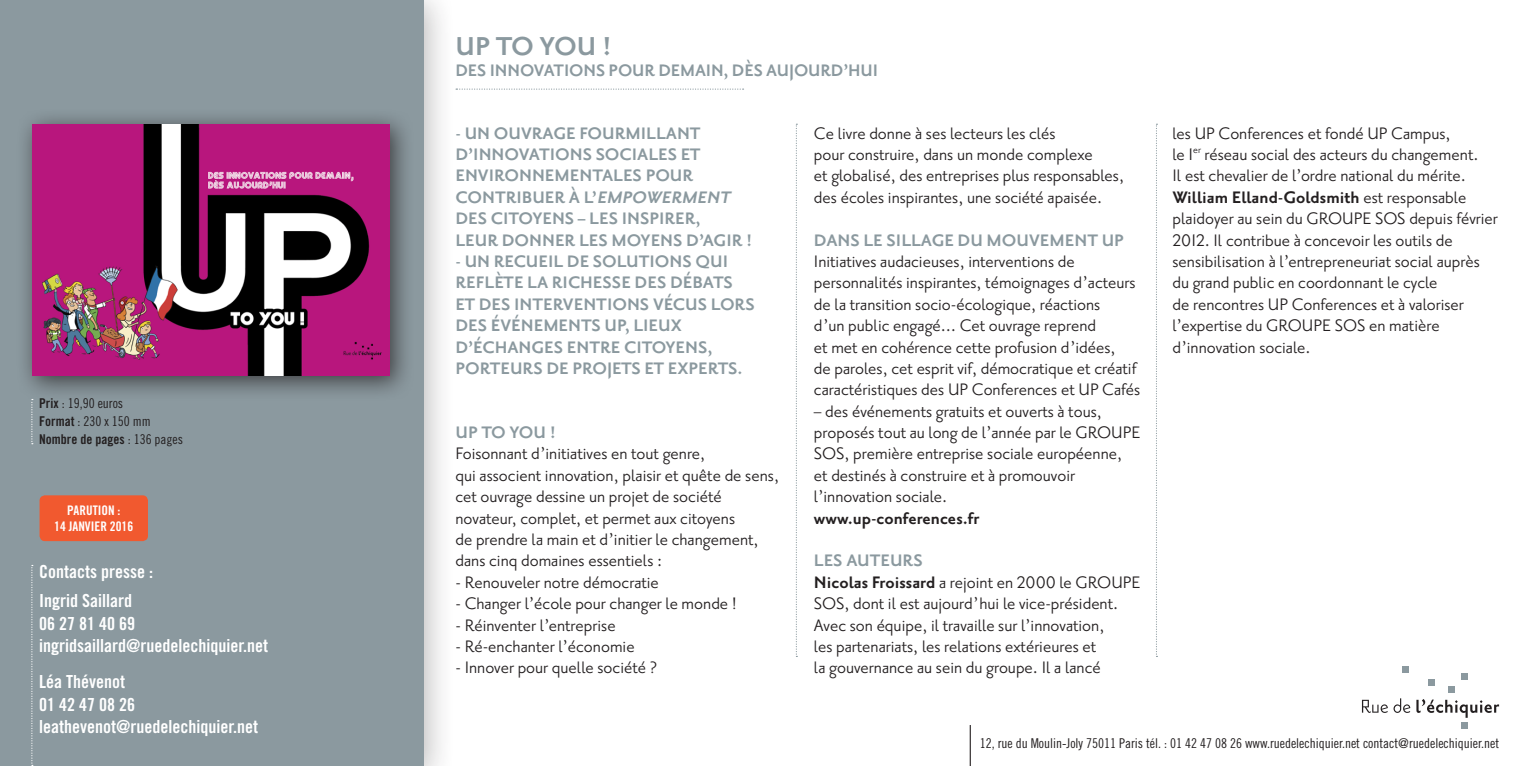
<style>
.page{position:relative;width:1531px;height:766px;background:#fff}
.page>*{position:absolute;margin:0;border:0;box-sizing:border-box;transform-origin:0 0}
._00_Titre-Auteur_pro{font:700 31.5px "Priori San";letter-spacing:-.02em;color:#8b999f}
._04_Texte_courant{font:20.25px/21.4px "Priori San";color:#231f20}
._03_Petit_Titre{font:700 20.25px/21.4px "Priori San";color:#8b999f}
._04_Texte_courant-2{font:700 20.25px "Priori San";color:#8b999f}
._00_Titre-Auteur_pro-2{font:700 20.25px "Priori San";letter-spacing:-.005em;color:#8b999f}
._04_Texte_courant-3{font:700 20.25px "Priori San";color:#231f20}
._01_Infos_pratiques{font:18px "Trade Gothic Bold Cond Twenty";color:#fff}
._01_Infos_pratiques-2{font:13.5px "Trade Gothic Cond Eighteen";color:#231f20}
._01_Infos_pratiques-3{font:13.5px "Trade Gothic Bold Cond Twenty";color:#231f20}
._01_Infos_pratiques-4{font:13.28px "Trade Gothic Bold Cond Twenty";color:#fff}
.s1{font-family:"Trade Gothic Bold Cond Twenty"}
.s2{font-family:"Trade Gothic Cond Eighteen"}
.s3{font-style:italic}
.s4{font-weight:700}
</style>
<div class="page">
<div style="left:0;top:0;width:456px;height:765px;background:#231f20;opacity:.3"></div>
<div style="left:0;top:0;width:423px;height:765px;background:#8b999f"></div>
<svg style="left:1362px;top:698px;width:48px;height:14px"></svg>
<svg style="left:1402px;top:666px;width:6px;height:6px"></svg>
<div style="left:1428px;top:679px;width:7px;height:6px;background:#8b999f"></div>
<div style="left:1461px;top:672px;width:6px;height:7px;background:#8b999f"></div>
<div style="left:1448px;top:685px;width:6px;height:7px;background:#8b999f"></div>
<svg style="left:1416px;top:699px;width:83px;height:29px"></svg>
<hr style="left:970px;top:724px;width:1px;height:41px;background:#231f20">
<svg style="left:796px;top:124px;width:1px;height:532px"></svg>
<svg style="left:1156px;top:124px;width:1px;height:531px"></svg>
<svg style="left:456px;top:88px;width:287px;height:2px"></svg>
<div style="left:15px;top:107px;width:400px;height:294px;background:#231f20;opacity:.75"></div>
<img style="left:32px;top:124px;width:358px;height:252px">
<div style="left:40px;top:495px;width:108px;height:46px;background:#f1592f;border-radius:5px"></div>
<svg style="left:31px;top:399px;width:2px;height:45px"></svg>
<svg style="left:31px;top:565px;width:2px;height:200px"></svg>
<p class="_01_Infos_pratiques-2" style="left:39px;top:394px;width:85px"><span class="s1">Prix</span> : 19,90 euros</p>
<p class="_01_Infos_pratiques-2" style="left:39px;top:412px;width:113px"><span class="s1">Format</span> : 230 x 150 mm</p>
<p class="_01_Infos_pratiques-3" style="left:39px;top:430px;width:145px">Nombre de pages <span class="s2">: 136 pages</span></p>
<p class="_01_Infos_pratiques-4" style="left:67px;top:502px;width:55px">PARUTION :</p>
<p class="_01_Infos_pratiques-4" style="left:54px;top:518px;width:81px">14 JANVIER 2016</p>
<p class="_01_Infos_pratiques" style="left:39px;top:560px;width:115px">Contacts presse :</p>
<p class="_01_Infos_pratiques" style="left:39px;top:589px;width:94px">Ingrid Saillard</p>
<p class="_01_Infos_pratiques" style="left:39px;top:612px;width:97px">06 27 81 40 69</p>
<p class="_01_Infos_pratiques" style="left:39px;top:634px;width:230px">ingridsaillard@ruedelechiquier.net</p>
<p class="_01_Infos_pratiques" style="left:39px;top:670px;width:87px">Léa Thévenot</p>
<p class="_01_Infos_pratiques" style="left:39px;top:693px;width:97px">01 42 47 08 26</p>
<p class="_01_Infos_pratiques" style="left:39px;top:715px;width:220px">leathevenot@ruedelechiquier.net</p>
<p class="_00_Titre-Auteur_pro" style="left:455px;top:30px;width:158px">UP TO YOU !</p>
<p class="_00_Titre-Auteur_pro-2" style="left:455px;top:60px;width:424px">DES INNOVATIONS POUR DEMAIN, DÈS AUJOURD’HUI</p>
<p class="_03_Petit_Titre" style="left:455px;top:122px;width:247px">- UN OUVRAGE FOURMILLANT</p>
<p class="_03_Petit_Titre" style="left:455px;top:144px;width:247px">D’INNOVATIONS SOCIALES ET</p>
<p class="_03_Petit_Titre" style="left:455px;top:165px;width:239px">ENVIRONNEMENTALES POUR</p>
<p class="_03_Petit_Titre" style="left:455px;top:186px;width:280px">CONTRIBUER À L’<span class="s3">EMPOWERMENT</span></p>
<p class="_03_Petit_Titre" style="left:455px;top:208px;width:247px">DES CITOYENS – LES INSPIRER,</p>
<p class="_03_Petit_Titre" style="left:455px;top:229px;width:298px">LEUR DONNER LES MOYENS D’AGIR !</p>
<p class="_03_Petit_Titre" style="left:455px;top:251px;width:274px">- UN RECUEIL DE SOLUTIONS QUI</p>
<p class="_03_Petit_Titre" style="left:455px;top:272px;width:279px">REFLÈTE LA RICHESSE DES DÉBATS</p>
<p class="_03_Petit_Titre" style="left:455px;top:293px;width:301px">ET DES INTERVENTIONS VÉCUS LORS</p>
<p class="_03_Petit_Titre" style="left:455px;top:315px;width:259px">DES ÉVÉNEMENTS UP, LIEUX<br>D’ÉCHANGES ENTRE CITOYENS,</p>
<p class="_03_Petit_Titre" style="left:455px;top:357px;width:289px">PORTEURS DE PROJETS ET EXPERTS.</p>
<p class="_04_Texte_courant-2" style="left:455px;top:421px;width:102px">UP TO YOU !</p>
<p class="_04_Texte_courant" style="left:455px;top:443px;width:251px">Foisonnant d’initiatives en tout genre,</p>
<p class="_04_Texte_courant" style="left:455px;top:464px;width:325px">qui associent innovation, plaisir et quête de sens, cet ouvrage dessine un projet de société</p>
<p class="_04_Texte_courant" style="left:455px;top:507px;width:281px">novateur, complet, et permet aux citoyens</p>
<p class="_04_Texte_courant" style="left:455px;top:528px;width:305px">de prendre la main et d’initier le changement, dans cinq domaines essentiels :</p>
<p class="_04_Texte_courant" style="left:455px;top:571px;width:205px">- Renouveler notre démocratie</p>
<p class="_04_Texte_courant" style="left:455px;top:593px;width:283px">- Changer l’école pour changer le monde !</p>
<p class="_04_Texte_courant" style="left:455px;top:614px;width:162px">- Réinventer l’entreprise</p>
<p class="_04_Texte_courant" style="left:455px;top:635px;width:181px">- Ré-enchanter l’économie</p>
<p class="_04_Texte_courant" style="left:455px;top:657px;width:203px">- Innover pour quelle société ?</p>
<p class="_04_Texte_courant" style="left:814px;top:122px;width:243px">Ce livre donne à ses lecteurs les clés</p>
<p class="_04_Texte_courant" style="left:814px;top:144px;width:280px">pour construire, dans un monde complexe</p>
<p class="_04_Texte_courant" style="left:814px;top:165px;width:312px">et globalisé, des entreprises plus responsables, des écoles inspirantes, une société apaisée.</p>
<p class="_04_Texte_courant-2" style="left:814px;top:229px;width:311px">DANS LE SILLAGE DU MOUVEMENT UP</p>
<p class="_04_Texte_courant" style="left:814px;top:251px;width:262px">Initiatives audacieuses, interventions de</p>
<p class="_04_Texte_courant" style="left:814px;top:272px;width:323px">personnalités inspirantes, témoignages d’acteurs de la transition socio-écologique, réactions</p>
<p class="_04_Texte_courant" style="left:814px;top:315px;width:284px">d’un public engagé… Cet ouvrage reprend</p>
<p class="_04_Texte_courant" style="left:814px;top:336px;width:303px">et met en cohérence cette profusion d’idées,</p>
<p class="_04_Texte_courant" style="left:814px;top:357px;width:328px">de paroles, cet esprit vif, démocratique et créatif caractéristiques des UP Conferences et UP Cafés</p>
<p class="_04_Texte_courant" style="left:814px;top:400px;width:328px">– des événements gratuits et ouverts à tous, proposés tout au long de l’année par le GROUPE<br>SOS, première entreprise sociale européenne,</p>
<p class="_04_Texte_courant" style="left:814px;top:464px;width:263px">et destinés à construire et à promouvoir</p>
<p class="_04_Texte_courant" style="left:814px;top:486px;width:135px">l’innovation sociale.</p>
<p class="_04_Texte_courant-3" style="left:814px;top:507px;width:167px">www.up-conferences.fr</p>
<p class="_04_Texte_courant-2" style="left:814px;top:550px;width:110px">LES AUTEURS</p>
<p class="_04_Texte_courant" style="left:814px;top:571px;width:328px"><span class="s4">Nicolas Froissard</span> a rejoint en 2000 le GROUPE<br>SOS, dont il est aujourd’hui le vice-président.<br>Avec son équipe, il travaille sur l’innovation,</p>
<p class="_04_Texte_courant" style="left:814px;top:635px;width:284px">les partenariats, les relations extérieures et</p>
<p class="_04_Texte_courant" style="left:814px;top:657px;width:288px">la gouvernance au sein du groupe. Il a lancé</p>
<p class="_04_Texte_courant" style="left:1172px;top:122px;width:280px">les UP Conferences et fondé UP Campus,</p>
<p class="_04_Texte_courant" style="left:1172px;top:144px;width:307px">le 1<sup>er</sup> réseau social des acteurs du changement.</p>
<p class="_04_Texte_courant" style="left:1172px;top:165px;width:295px">Il est chevalier de l’ordre national du mérite.</p>
<p class="_04_Texte_courant" style="left:1172px;top:186px;width:327px"><span class="s4">William Elland-Goldsmith</span> est responsable plaidoyer au sein du GROUPE SOS depuis février 2012. Il contribue à concevoir les outils de sensibilisation à l’entrepreneuriat social auprès du grand public en coordonnant le cycle</p>
<p class="_04_Texte_courant" style="left:1172px;top:293px;width:293px">de rencontres UP Conferences et à valoriser l’expertise du GROUPE SOS en matière</p>
<p class="_04_Texte_courant" style="left:1172px;top:336px;width:140px">d’innovation sociale.</p>
<p class="_01_Infos_pratiques-2" style="left:980px;top:734px;width:521px">12, rue du Moulin-Joly 75011 Paris tél. : 01 42 47 08 26 www.ruedelechiquier.net contact@ruedelechiquier.net</p>
</div>
